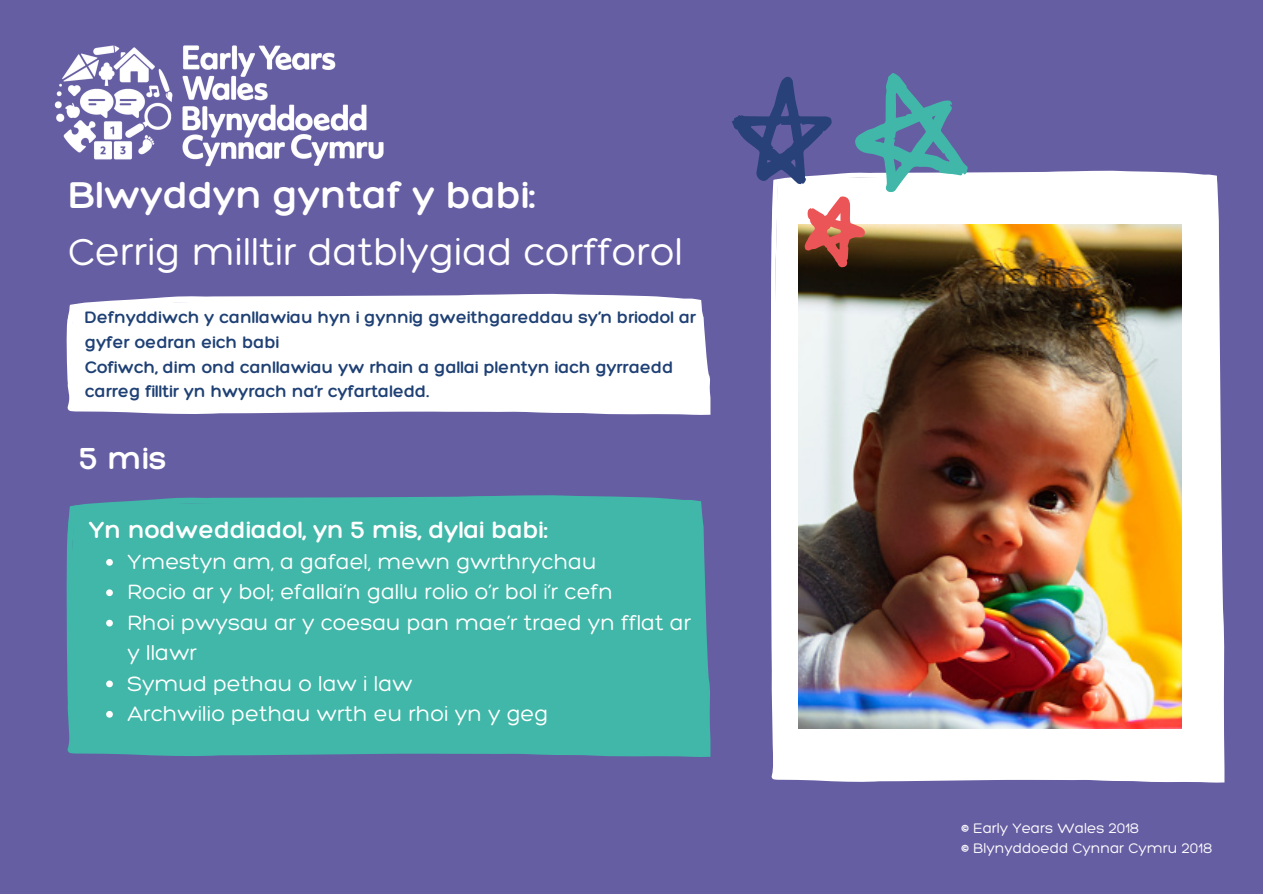
<style>
.page{position:relative;width:1263px;height:894px;background:#fff}
.page>*{position:absolute;margin:0;border:0;box-sizing:border-box;transform-origin:0 0}
.t1{font:300 40.5px "Hero";color:#fff}
.t2{font:300 40.5px "Hero";color:#fff}
.t3{font:300 33px "Hero";color:#fff}
.t4{font:300 25.5px "Hero";color:#fff}
.t5{font:300 22.5px/30.3px "Hero";color:#fff}
.t6{font:300 18px/24.8px "Hero";color:#1e4074}
.t7{font:300 15px "Hero";color:#fff}
</style>
<div class="page">
<div style="left:0;top:0;width:1263px;height:893px;background:#665ea3"></div>
<div style="left:66px;top:495px;width:645px;height:262px;background:#40b7a8"></div>
<svg style="left:770px;top:171px;width:455px;height:611px;background:#f6f5f8"></svg>
<img style="left:799px;top:224px;width:382px;height:504px">
<svg style="left:106px;top:559px;width:7px;height:6px"></svg>
<svg style="left:106px;top:589px;width:7px;height:7px"></svg>
<svg style="left:106px;top:619px;width:7px;height:7px"></svg>
<svg style="left:106px;top:680px;width:7px;height:7px"></svg>
<svg style="left:106px;top:710px;width:7px;height:7px"></svg>
<svg style="left:732px;top:73px;width:236px;height:196px"></svg>
<div style="left:66px;top:294px;width:645px;height:121px;background:#fff"></div>
<img style="left:54px;top:45px;width:330px;height:122px">
<p class="t2" style="left:68px;top:170px;width:469px">Blwyddyn gyntaf y babi:</p>
<p class="t1" style="left:68px;top:226px;width:616px">Cerrig milltir datblygiad corfforol</p>
<p class="t6" style="left:85px;top:304px;width:612px">Defnyddiwch y canllawiau hyn i gynnig gweithgareddau sy’n briodol ar gyfer oedran eich babi</p>
<p class="t6" style="left:85px;top:354px;width:590px">Cofiwch, dim ond canllawiau yw rhain a gallai plentyn iach gyrraedd carreg filltir yn hwyrach na’r cyfartaledd.</p>
<p class="t3" style="left:80px;top:437px;width:89px">5 mis</p>
<p class="t4" style="left:89px;top:513px;width:460px">Yn nodweddiadol, yn 5 mis, dylai babi:</p>
<p class="t5" style="left:127px;top:546px;width:470px">Ymestyn am, a gafael, mewn gwrthrychau</p>
<p class="t5" style="left:127px;top:576px;width:487px">Rocio ar y bol; efallai’n gallu rolio o’r bol i’r cefn</p>
<p class="t5" style="left:127px;top:606px;width:565px">Rhoi pwysau ar y coesau pan mae’r traed yn fflat ar y llawr</p>
<p class="t5" style="left:127px;top:667px;width:287px">Symud pethau o law i law</p>
<p class="t5" style="left:127px;top:697px;width:422px">Archwilio pethau wrth eu rhoi yn y geg</p>
<p class="t7" style="left:961px;top:818px;width:179px">© Early Years Wales 2018</p>
<p class="t7" style="left:961px;top:838px;width:252px">© Blynyddoedd Cynnar Cymru 2018</p>
</div>
